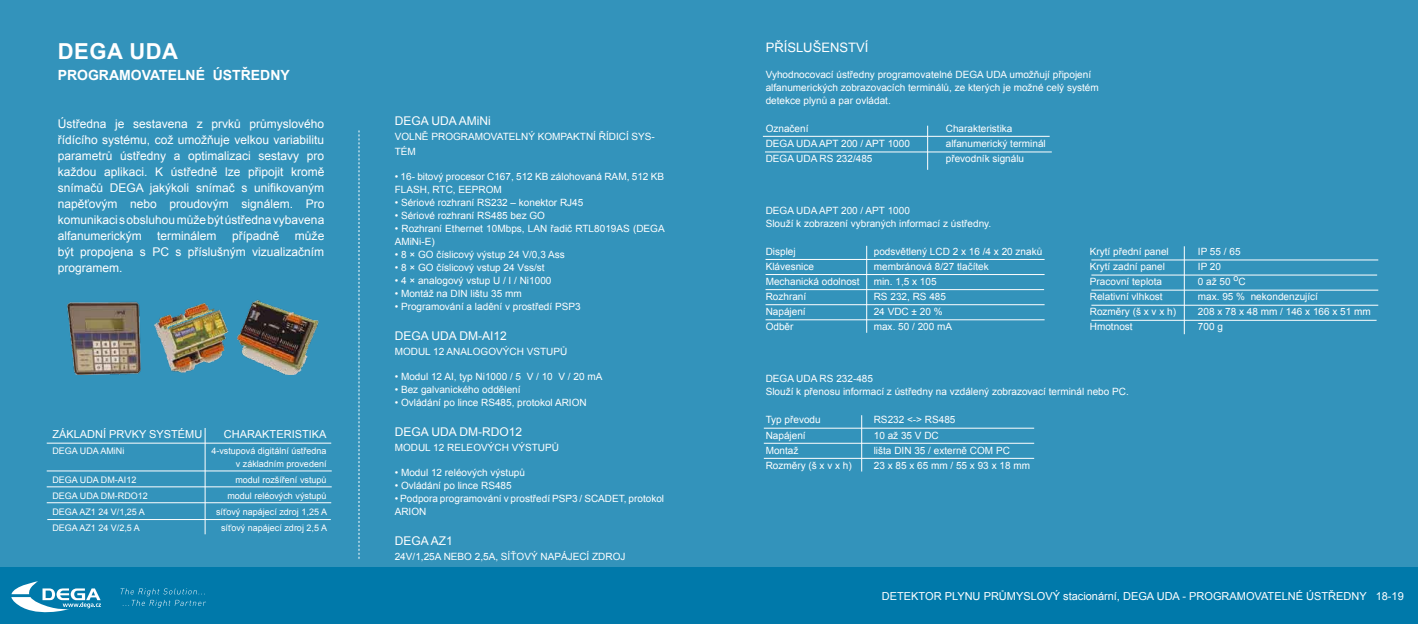
<style>
.page{position:relative;width:1418px;height:624px;background:#fff}
.page>*{position:absolute;margin:0;border:0;box-sizing:border-box;transform-origin:0 0}
.t1{font:700 22px "Arial";letter-spacing:.025em;color:#fff}
.t2{font:700 14px "Arial";color:#fff}
.t3{font:13px "Arial";color:#fff}
.t4{font:12px/16px "Arial";color:#fff;text-align:justify}
.t5{font:11px "Arial";color:#fff}
.t6{font:10px/13px "Arial";color:#fff}
.t7{font:9px/13px "Arial";color:#fff;text-align:right}
</style>
<div class="page">
<div style="left:0;top:0;width:1417px;height:624px;background:#3393bb"></div>
<div style="left:0;top:567px;width:1417px;height:57px;background:#0079aa"></div>
<svg style="left:120px;top:588px;width:86px;height:19px"></svg>
<svg style="left:359px;top:130px;width:1px;height:428px"></svg>
<hr style="left:47px;top:443px;width:284px;height:1px;background:#fff">
<hr style="left:47px;top:470px;width:285px;height:1px;background:#fff">
<hr style="left:47px;top:519px;width:284px;height:1px;background:#fff">
<hr style="left:47px;top:502px;width:284px;height:1px;background:#fff">
<hr style="left:47px;top:486px;width:285px;height:1px;background:#fff">
<hr style="left:205px;top:428px;width:1px;height:106px;background:#fff">
<hr style="left:765px;top:152px;width:286px;height:1px;background:#fff">
<hr style="left:927px;top:126px;width:1px;height:44px;background:#fff">
<hr style="left:765px;top:259px;width:279px;height:1px;background:#fff">
<hr style="left:765px;top:319px;width:279px;height:1px;background:#fff">
<hr style="left:765px;top:304px;width:279px;height:1px;background:#fff">
<hr style="left:765px;top:289px;width:279px;height:1px;background:#fff">
<hr style="left:765px;top:274px;width:279px;height:1px;background:#fff">
<hr style="left:1091px;top:260px;width:287px;height:1px;background:#fff">
<hr style="left:1091px;top:320px;width:285px;height:1px;background:#fff">
<hr style="left:1091px;top:305px;width:287px;height:1px;background:#fff">
<hr style="left:1091px;top:290px;width:287px;height:1px;background:#fff">
<hr style="left:1091px;top:275px;width:286px;height:1px;background:#fff">
<hr style="left:861px;top:415px;width:1px;height:56px;background:#fff">
<hr style="left:763px;top:458px;width:271px;height:1px;background:#fff">
<hr style="left:763px;top:443px;width:271px;height:1px;background:#fff">
<hr style="left:763px;top:428px;width:271px;height:1px;background:#fff">
<hr style="left:866px;top:246px;width:1px;height:87px;background:#fff">
<hr style="left:1183px;top:246px;width:1px;height:88px;background:#fff">
<svg style="left:11px;top:581px;width:90px;height:32px"></svg>
<hr style="left:763px;top:136px;width:286px;height:1px;background:#fff">
<img style="left:67px;top:300px;width:252px;height:75px">
<h1 class="t1" style="left:58px;top:36px;width:122px">DEGA UDA</h1>
<h2 class="t2" style="left:58px;top:65px;width:234px">PROGRAMOVATELNÉ ÚSTŘEDNY</h2>
<p class="t4" style="left:58px;top:115px;width:268px">Ústředna je sestavena z prvků průmyslového řídícího systému, což umožňuje velkou variabilitu parametrů ústředny a optimalizaci sestavy pro každou aplikaci. K ústředně lze připojit kromě snímačů DEGA jakýkoli snímač s unifikovaným napěťovým nebo proudovým signálem. Pro komunikaci s obsluhou může být ústředna vybavena alfanumerickým</p>
<p class="t4" style="left:58px;top:227px;width:268px;text-indent:237px">může být propojena s PC s příslušným vizualizačním programem.</p>
<p class="t4" style="left:157px;top:227px;width:61px">terminálem</p>
<p class="t4" style="left:232px;top:227px;width:49px">případně</p>
<p class="t5" style="left:52px;top:426px;width:151px">ZÁKLADNÍ PRVKY SYSTÉMU</p>
<p class="t5" style="left:224px;top:426px;width:104px">CHARAKTERISTIKA</p>
<p class="t7" style="left:52px;top:444px;width:74px">DEGA UDA AMiNi</p>
<p class="t7" style="left:211px;top:444px;width:117px">4-vstupová digitální ústředna v základním provedení</p>
<p class="t7" style="left:52px;top:473px;width:86px">DEGA UDA DM-AI12</p>
<p class="t7" style="left:235px;top:473px;width:93px">modul rozšíření vstupů</p>
<p class="t7" style="left:52px;top:489px;width:97px">DEGA UDA DM-RDO12</p>
<p class="t7" style="left:227px;top:489px;width:101px">modul reléových výstupů</p>
<p class="t7" style="left:52px;top:505px;width:94px">DEGA AZ1 24 V/1,25 A</p>
<p class="t7" style="left:216px;top:505px;width:112px">síťový napájecí zdroj 1,25 A</p>
<p class="t7" style="left:52px;top:521px;width:89px">DEGA AZ1 24 V/2,5 A</p>
<p class="t7" style="left:221px;top:521px;width:107px">síťový napájecí zdroj 2,5 A</p>
<p class="t4" style="left:395px;top:113px;width:98px">DEGA UDA AMiNi</p>
<p class="t6" style="left:395px;top:130px;width:8px">volně</p>
<p class="t6" style="left:431px;top:130px;width:8px">programovatelný</p>
<p class="t6" style="left:538px;top:130px;width:8px">kompaktní</p>
<p class="t6" style="left:599px;top:130px;width:6px">řídicí</p>
<p class="t6" style="left:631px;top:130px;width:8px">sys</p>
<p class="t6" style="left:651px;top:130px;width:5px">-</p>
<p class="t6" style="left:395px;top:145px;width:8px">tém</p>
<p class="t6" style="left:395px;top:170px;width:271px">• 16- bitový procesor C167, 512 KB zálohovaná RAM, 512 KB<br>FLASH, RTC, EEPROM</p>
<p class="t6" style="left:395px;top:196px;width:190px">• Sériové rozhraní RS232 – konektor RJ45</p>
<p class="t6" style="left:395px;top:209px;width:152px">• Sériové rozhraní RS485 bez GO</p>
<p class="t6" style="left:395px;top:222px;width:271px">• Rozhraní Ethernet 10Mbps, LAN řadič RTL8019AS (DEGA<br>AMiNi-E)</p>
<p class="t6" style="left:395px;top:248px;width:171px">• 8 × GO číslicový výstup 24 V/0,3 Ass</p>
<p class="t6" style="left:395px;top:261px;width:151px">• 8 × GO číslicový vstup 24 Vss/st</p>
<p class="t6" style="left:395px;top:274px;width:158px">• 4 × analogový vstup U / I / Ni1000</p>
<p class="t6" style="left:395px;top:287px;width:128px">• Montáž na DIN lištu 35 mm</p>
<p class="t6" style="left:395px;top:300px;width:187px">• Programování a ladění v prostředí PSP3</p>
<p class="t4" style="left:395px;top:328px;width:114px">DEGA UDA DM-AI12</p>
<p class="t6" style="left:395px;top:345px;width:9px">modul</p>
<p class="t6" style="left:433px;top:345px;width:22px">12 analogových</p>
<p class="t6" style="left:526px;top:345px;width:8px">vstupů</p>
<p class="t6" style="left:395px;top:370px;width:209px">• Modul 12 AI, typ Ni1000 / 5 V / 10 V / 20 mA</p>
<p class="t6" style="left:395px;top:383px;width:127px">• Bez galvanického oddělení</p>
<p class="t6" style="left:395px;top:396px;width:193px">• Ovládání po lince RS485, protokol ARION</p>
<p class="t4" style="left:395px;top:424px;width:129px">DEGA UDA DM-RDO12</p>
<p class="t6" style="left:395px;top:441px;width:9px">modul</p>
<p class="t6" style="left:433px;top:441px;width:22px">12 releových</p>
<p class="t6" style="left:511px;top:441px;width:8px">výstupů</p>
<p class="t6" style="left:395px;top:466px;width:132px">• Modul 12 reléových výstupů</p>
<p class="t6" style="left:395px;top:479px;width:118px">• Ovládání po lince RS485</p>
<p class="t6" style="left:395px;top:492px;width:271px">• Podpora programování v prostředí PSP3 / SCADET, protokol<br>ARION</p>
<p class="t4" style="left:395px;top:533px;width:60px">DEGA AZ1</p>
<p class="t6" style="left:395px;top:550px;width:57px">24V/1,25A nebo</p>
<p class="t6" style="left:475px;top:550px;width:50px">2,5A, síťový</p>
<p class="t6" style="left:540px;top:550px;width:7px">napájecí</p>
<p class="t6" style="left:592px;top:550px;width:8px">zdroj</p>
<h3 class="t3" style="left:765px;top:39px;width:18px">Příslušenství</h3>
<p class="t6" style="left:765px;top:68px;width:334px">Vyhodnocovací ústředny programovatelné DEGA UDA umožňují připojení alfanumerických zobrazovacích terminálů, ze kterých je možné celý systém detekce plynů a par ovládat.</p>
<p class="t6" style="left:765px;top:122px;width:44px">Označení</p>
<p class="t6" style="left:945px;top:122px;width:68px">Charakteristika</p>
<p class="t6" style="left:765px;top:137px;width:146px">DEGA UDA APT 200 / APT 1000</p>
<p class="t6" style="left:945px;top:137px;width:102px">alfanumerický terminál</p>
<p class="t6" style="left:765px;top:152px;width:108px">DEGA UDA RS 232/485</p>
<p class="t6" style="left:945px;top:152px;width:80px">převodník signálu</p>
<p class="t6" style="left:765px;top:204px;width:227px">DEGA UDA APT 200 / APT 1000<br>Slouží k zobrazení vybraných informací z ústředny.</p>
<p class="t6" style="left:765px;top:245px;width:32px">Displej</p>
<p class="t6" style="left:873px;top:245px;width:170px">podsvětlený LCD 2 x 16 /4 x 20 znaků</p>
<p class="t6" style="left:1089px;top:245px;width:80px">Krytí přední panel</p>
<p class="t6" style="left:1197px;top:245px;width:44px">IP 55 / 65</p>
<p class="t6" style="left:765px;top:260px;width:50px">Klávesnice</p>
<p class="t6" style="left:873px;top:260px;width:117px">membránová 8/27 tlačítek</p>
<p class="t6" style="left:1089px;top:260px;width:77px">Krytí zadní panel</p>
<p class="t6" style="left:1197px;top:260px;width:25px">IP 20</p>
<p class="t6" style="left:765px;top:275px;width:95px">Mechanická odolnost</p>
<p class="t6" style="left:873px;top:275px;width:64px">min. 1,5 x 105</p>
<p class="t6" style="left:1089px;top:275px;width:74px">Pracovní teplota</p>
<p class="t6" style="left:1197px;top:275px;width:49px">0 až 50 <sup>o</sup>C</p>
<p class="t6" style="left:765px;top:290px;width:42px">Rozhraní</p>
<p class="t6" style="left:873px;top:290px;width:74px">RS 232, RS 485</p>
<p class="t6" style="left:1089px;top:290px;width:74px">Relativní vlhkost</p>
<p class="t6" style="left:1197px;top:290px;width:122px">max. 95 % nekondenzující</p>
<p class="t6" style="left:765px;top:305px;width:42px">Napájení</p>
<p class="t6" style="left:873px;top:305px;width:70px">24 VDC ± 20 %</p>
<p class="t6" style="left:1089px;top:305px;width:88px">Rozměry (š x v x h)</p>
<p class="t6" style="left:1197px;top:305px;width:174px">208 x 78 x 48 mm / 146 x 166 x 51 mm</p>
<p class="t6" style="left:765px;top:320px;width:29px">Odběr</p>
<p class="t6" style="left:873px;top:320px;width:80px">max. 50 / 200 mA</p>
<p class="t6" style="left:1089px;top:320px;width:44px">Hmotnost</p>
<p class="t6" style="left:1197px;top:320px;width:27px">700 g</p>
<p class="t6" style="left:765px;top:372px;width:364px">DEGA UDA RS 232-485<br>Slouží k přenosu informací z ústředny na vzdálený zobrazovací terminál nebo PC.</p>
<p class="t6" style="left:765px;top:413px;width:57px">Typ převodu</p>
<p class="t6" style="left:873px;top:413px;width:83px">RS232 &lt;-&gt; RS485</p>
<p class="t6" style="left:765px;top:428px;width:42px">Napájení</p>
<p class="t6" style="left:873px;top:428px;width:67px">10 až 35 V DC</p>
<p class="t6" style="left:765px;top:443px;width:34px">Montaž</p>
<p class="t6" style="left:873px;top:443px;width:138px">lišta DIN 35 / externě COM PC</p>
<p class="t6" style="left:765px;top:458px;width:88px">Rozměry (š x v x h)</p>
<p class="t6" style="left:873px;top:458px;width:158px">23 x 85 x 65 mm / 55 x 93 x 18 mm</p>
<p class="t5" style="left:882px;top:589px;width:523px">DETEKTOR PLYNU PRŮMYSLOVÝ stacionární, DEGA UDA - PROGRAMOVATELNÉ ÚSTŘEDNY 18-19</p>
</div>
